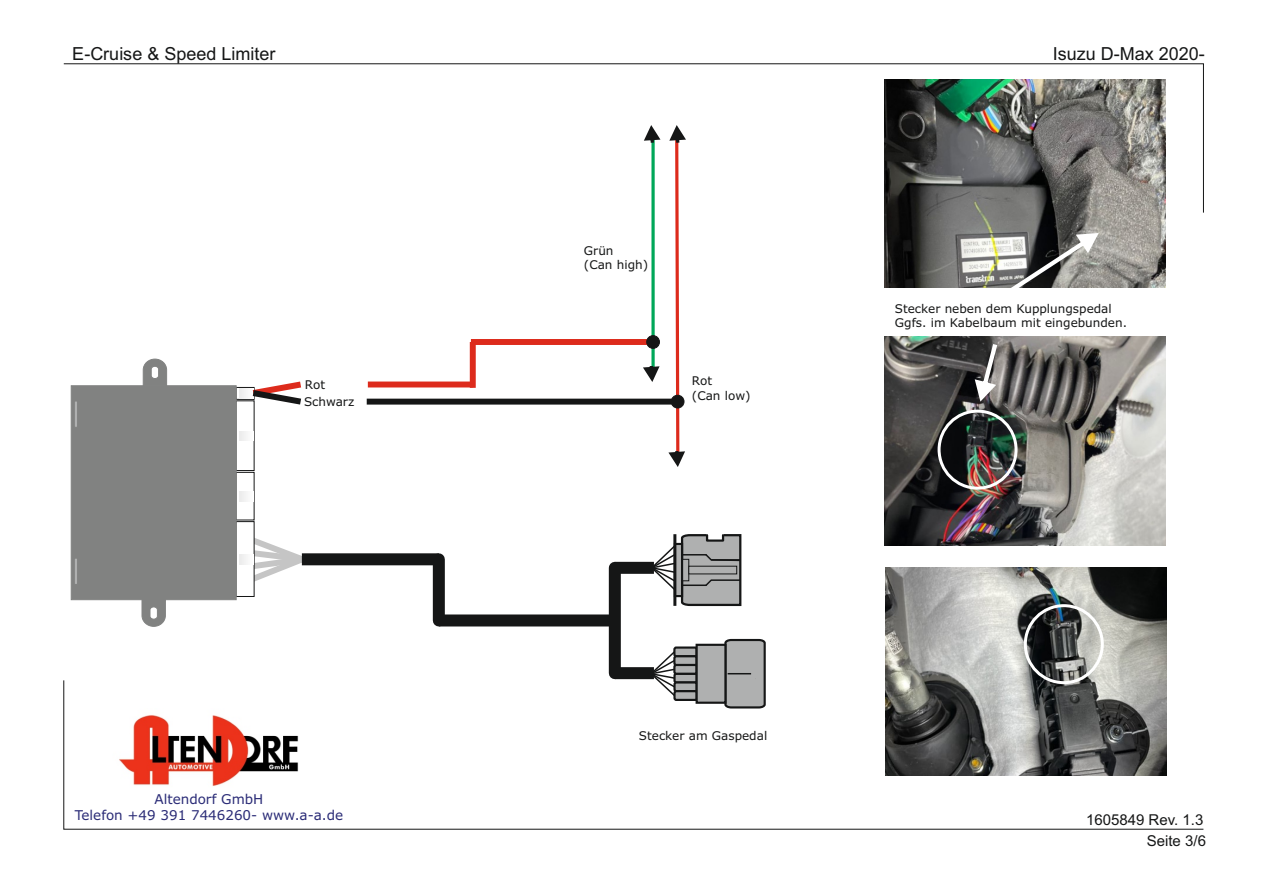
<style>
.page{position:relative;width:1263px;height:893px;background:#fff}
.page>*{position:absolute;margin:0;border:0;box-sizing:border-box;transform-origin:0 0}
.t1{font:18px "Arial";color:#151616}
.t2{font:15px "Arial";color:#151616}
.t3{font:13.5px/16.4px "Verdana";color:#2b2c77;text-align:center}
.t4{font:12px/14.5px "Verdana";color:#151616}
</style>
<div class="page">
<svg style="left:63px;top:63px;width:1141px;height:150px"></svg>
<svg style="left:63px;top:680px;width:1141px;height:149px"></svg>
<img style="left:886px;top:567px;width:280px;height:208px">
<div style="left:302px;top:553px;width:137px;height:12px;background:#151616"></div>
<div style="left:439px;top:614px;width:176px;height:12px;background:#151616"></div>
<div style="left:433px;top:559px;width:12px;height:61px;background:#151616"></div>
<div style="left:609px;top:568px;width:12px;height:105px;background:#151616"></div>
<div style="left:615px;top:562px;width:39px;height:12px;background:#151616"></div>
<div style="left:615px;top:667px;width:39px;height:12px;background:#151616"></div>
<svg style="left:650px;top:534px;width:92px;height:73px"></svg>
<svg style="left:649px;top:638px;width:118px;height:72px"></svg>
<div style="left:1024px;top:604px;width:80px;height:80px;border:3px solid #fff;border-radius:50%"></div>
<div style="left:367px;top:399px;width:311px;height:6px;background:#151616"></div>
<div style="left:368px;top:382px;width:105px;height:5px;background:#dd2b1c"></div>
<svg style="left:71px;top:359px;width:238px;height:268px"></svg>
<svg style="left:651px;top:143px;width:4px;height:223px"></svg>
<img style="left:885px;top:337px;width:281px;height:208px">
<svg style="left:644px;top:125px;width:16px;height:18px"></svg>
<svg style="left:668px;top:125px;width:18px;height:342px"></svg>
<svg style="left:643px;top:366px;width:16px;height:16px"></svg>
<div style="left:471px;top:339px;width:180px;height:6px;background:#dd2b1c"></div>
<div style="left:470px;top:342px;width:6px;height:46px;background:#dd2b1c"></div>
<div style="left:646px;top:335px;width:14px;height:14px;background:#151616;border:1px solid #151616;border-radius:50%"></div>
<div style="left:671px;top:395px;width:13px;height:13px;background:#151616;border:1px solid #151616;border-radius:50%"></div>
<div style="left:937px;top:410px;width:80px;height:80px;border:3px solid #fff;border-radius:50%"></div>
<img style="left:885px;top:79px;width:281px;height:209px">
<svg style="left:1001px;top:233px;width:98px;height:55px"></svg>
<svg style="left:975px;top:344px;width:22px;height:58px"></svg>
<img style="left:112px;top:708px;width:197px;height:83px">
<h1 class="t1" style="left:72px;top:47px;width:205px">E-Cruise &amp; Speed Limiter</h1>
<h1 class="t1" style="left:1053px;top:47px;width:154px">Isuzu D-Max 2020-</h1>
<p class="t4" style="left:305px;top:378px;width:22px">Rot</p>
<p class="t4" style="left:304px;top:395px;width:52px">Schwarz</p>
<p class="t3" style="left:75px;top:792px;width:270px">Altendorf GmbH<br>Telefon +49 391 7446260- www.a-a.de</p>
<p class="t4" style="left:584px;top:244px;width:66px">Grün<br>(Can high)</p>
<p class="t4" style="left:692px;top:374px;width:60px">Rot<br>(Can low)</p>
<p class="t4" style="left:895px;top:302px;width:234px">Stecker neben dem Kupplungspedal<br>Ggfs. im Kabelbaum mit eingebunden.</p>
<p class="t4" style="left:639px;top:729px;width:130px">Stecker am Gaspedal</p>
<p class="t2" style="left:1086px;top:814px;width:119px">1605849 Rev. 1.3</p>
<p class="t2" style="left:1147px;top:835px;width:61px">Seite 3/6</p>
</div>
